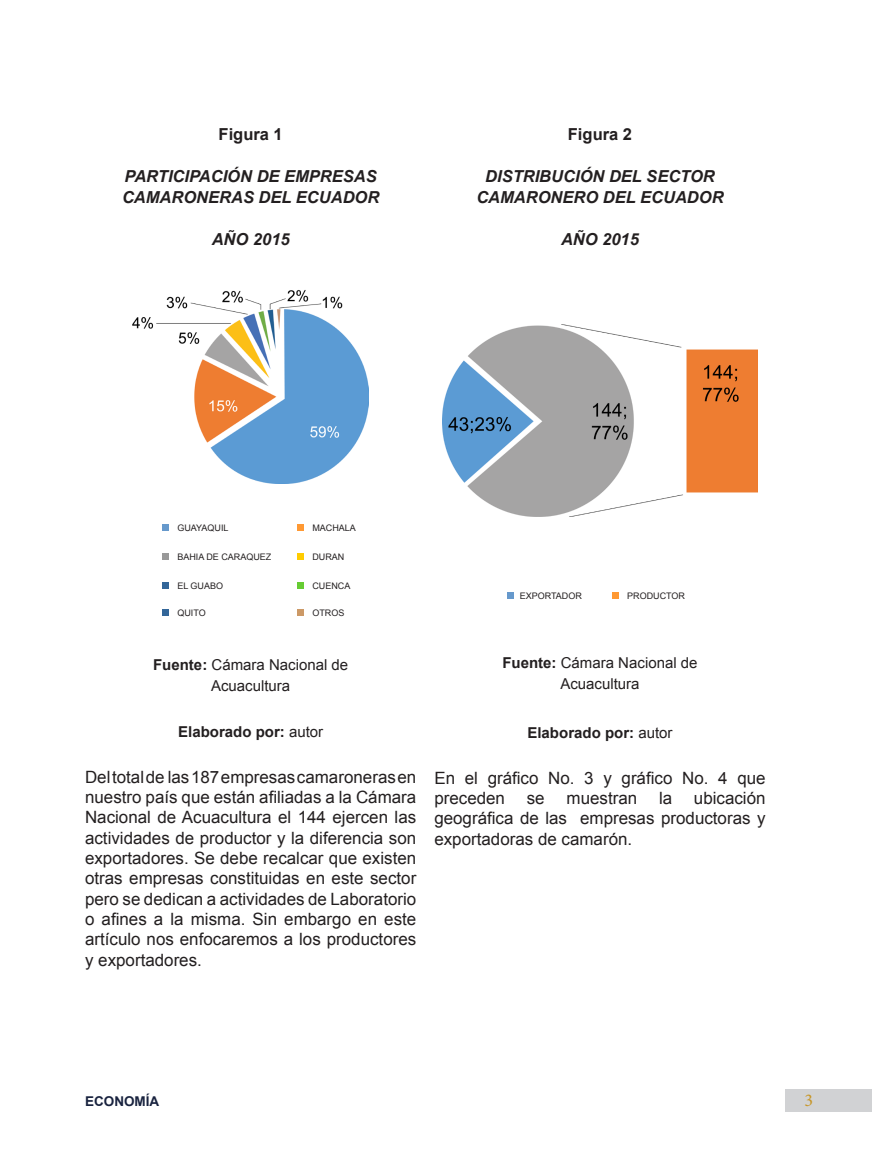
<style>
.page{position:relative;width:872px;height:1149px;background:#fff}
.page>*{position:absolute;margin:0;border:0;box-sizing:border-box;transform-origin:0 0}
.t1{font:18px "Minion Pro";color:#c79626}
.Parrafos{font:16.95px/20.4px "Arial";color:#231f20;text-align:justify}
.t2{font:italic 700 16.5px "Arial";color:#231f20}
.t3{font:700 16.5px "Arial";color:#231f20}
.t4{font:15px "Arial";color:#231f20}
.t5{font:700 15px "Arial";color:#231f20}
.t6{font:700 13.5px "Arial";color:#19233f}
.t7{font:9px "Arial";color:#231f20}
.s1{font-weight:700}
.s2{font-weight:400}
</style>
<div class="page">
<div style="left:785px;top:1089px;width:87px;height:22px;background:#d1d2d4"></div>
<img style="left:133px;top:290px;width:235px;height:193px">
<svg style="left:163px;top:524px;width:6px;height:6px"></svg>
<svg style="left:298px;top:524px;width:6px;height:6px"></svg>
<div style="left:612px;top:592px;width:7px;height:6px;background:#f93"></div>
<svg style="left:507px;top:592px;width:6px;height:6px"></svg>
<svg style="left:163px;top:553px;width:6px;height:6px"></svg>
<svg style="left:298px;top:553px;width:6px;height:6px"></svg>
<svg style="left:163px;top:582px;width:6px;height:6px"></svg>
<svg style="left:298px;top:582px;width:6px;height:6px"></svg>
<svg style="left:163px;top:609px;width:6px;height:6px"></svg>
<svg style="left:298px;top:609px;width:6px;height:6px"></svg>
<img style="left:443px;top:325px;width:314px;height:191px">
<p class="t3" style="left:219px;top:123px;width:66px">Figura 1</p>
<p class="t2" style="left:125px;top:165px;width:254px">PARTICIPACIÓN DE EMPRESAS</p>
<p class="t2" style="left:122px;top:186px;width:259px">CAMARONERAS DEL ECUADOR</p>
<p class="t2" style="left:212px;top:229px;width:79px">AÑO 2015</p>
<p class="t3" style="left:568px;top:123px;width:66px">Figura 2</p>
<p class="t2" style="left:485px;top:165px;width:231px">DISTRIBUCIÓN DEL SECTOR</p>
<p class="t2" style="left:476px;top:186px;width:249px">CAMARONERO DEL ECUADOR</p>
<p class="t2" style="left:561px;top:229px;width:79px">AÑO 2015</p>
<p class="t7" style="left:177px;top:522px;width:53px">GUAYAQUIL</p>
<p class="t7" style="left:312px;top:522px;width:45px">MACHALA</p>
<p class="t7" style="left:177px;top:550px;width:96px">BAHIA DE CARAQUEZ</p>
<p class="t7" style="left:312px;top:550px;width:33px">DURAN</p>
<p class="t7" style="left:177px;top:579px;width:47px">EL GUABO</p>
<p class="t7" style="left:312px;top:579px;width:39px">CUENCA</p>
<p class="t7" style="left:177px;top:607px;width:30px">QUITO</p>
<p class="t7" style="left:312px;top:607px;width:34px">OTROS</p>
<p class="t7" style="left:520px;top:590px;width:64px">EXPORTADOR</p>
<p class="t7" style="left:627px;top:590px;width:59px">PRODUCTOR</p>
<p class="t4" style="left:502px;top:652px;width:197px"><span class="s1">Fuente:</span> Cámara Nacional de</p>
<p class="t4" style="left:560px;top:673px;width:81px">Acuacultura</p>
<p class="t4" style="left:153px;top:654px;width:197px"><span class="s1">Fuente:</span> Cámara Nacional de</p>
<p class="t4" style="left:211px;top:675px;width:81px">Acuacultura</p>
<p class="t5" style="left:178px;top:721px;width:147px">Elaborado por: <span class="s2">autor</span></p>
<p class="t5" style="left:527px;top:722px;width:147px">Elaborado por: <span class="s2">autor</span></p>
<p class="Parrafos" style="left:85px;top:766px;width:333px">Del total de las 187 empresas camaroneras en nuestro país que están afiliadas a la Cámara Nacional de Acuacultura el 144 ejercen las actividades de productor y la diferencia son exportadores. Se debe recalcar que existen otras empresas constituidas en este sector pero se dedican a actividades de Laboratorio o afines a la misma. Sin embargo en este artículo nos enfocaremos a los productores y exportadores.</p>
<p class="Parrafos" style="left:434px;top:767px;width:333px">En el gráfico No. 3 y gráfico No. 4 que preceden</p>
<p class="Parrafos" style="left:434px;top:787px;width:333px;text-indent:260px">ubicación geográfica de las empresas productoras y exportadoras de camarón.</p>
<p class="Parrafos" style="left:527px;top:787px;width:19px">se</p>
<p class="Parrafos" style="left:566px;top:787px;width:72px">muestran</p>
<p class="Parrafos" style="left:659px;top:787px;width:15px">la</p>
<p class="t6" style="left:85px;top:1092px;width:76px">ECONOMÍA</p>
<p class="t1" style="left:804px;top:1088px;width:10px">3</p>
</div>
